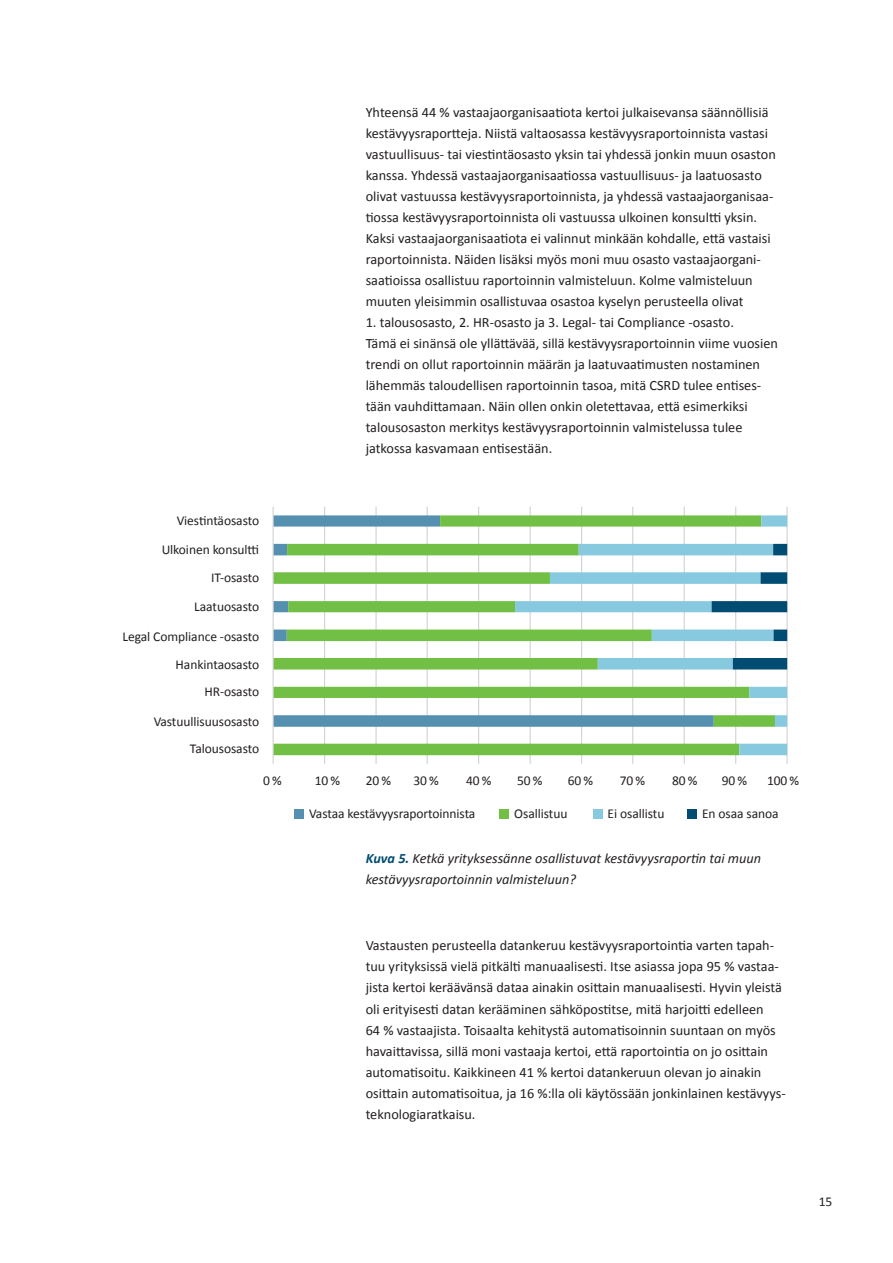
<style>
.page{position:relative;width:893px;height:1263px;background:#fff}
.page>*{position:absolute;margin:0;border:0;box-sizing:border-box;transform-origin:0 0}
.t1{font:14.25px/21px "Calibri";color:#231f20}
.t2{font:italic 14.25px/21px "Calibri";color:#231f20}
.t3{font:13.5px/28.5px "Calibri";letter-spacing:-.005em;color:#231f20;text-align:right}
.s1{font-weight:700;color:#004c72}
</style>
<div class="page">
<hr style="left:324px;top:507px;width:1px;height:257px;background:#d1d2d4">
<hr style="left:375px;top:507px;width:2px;height:257px;background:#d1d2d4">
<hr style="left:427px;top:507px;width:1px;height:257px;background:#d1d2d4">
<hr style="left:478px;top:507px;width:1px;height:257px;background:#d1d2d4">
<hr style="left:530px;top:507px;width:1px;height:257px;background:#d1d2d4">
<hr style="left:581px;top:507px;width:1px;height:257px;background:#d1d2d4">
<hr style="left:632px;top:507px;width:1px;height:257px;background:#d1d2d4">
<hr style="left:684px;top:507px;width:1px;height:257px;background:#d1d2d4">
<hr style="left:735px;top:507px;width:1px;height:257px;background:#d1d2d4">
<hr style="left:786px;top:507px;width:2px;height:257px;background:#d1d2d4">
<svg style="left:274px;top:515px;width:241px;height:240px"></svg>
<svg style="left:515px;top:515px;width:272px;height:240px"></svg>
<svg style="left:712px;top:544px;width:75px;height:125px"></svg>
<hr style="left:273px;top:507px;width:1px;height:257px;background:#d1d2d4">
<div style="left:294px;top:809px;width:10px;height:9px;background:#5690b0"></div>
<div style="left:500px;top:809px;width:9px;height:9px;background:#71bf44"></div>
<div style="left:593px;top:809px;width:9px;height:9px;background:#87cadf"></div>
<div style="left:687px;top:809px;width:10px;height:9px;background:#004c72"></div>
<p class="t3" style="left:162px;top:506px;width:99px">Viestintäosasto<br>Ulkoinen konsultti<br>IT-osasto<br>Laatuosasto</p>
<p class="t3" style="left:123px;top:623px;width:138px;line-height:27.3px">Legal Compliance -osasto<br>Hankintaosasto<br>HR-osasto</p>
<p class="t3" style="left:154px;top:708px;width:107px;line-height:26.5px">Vastuullisuusosasto<br>Talousosasto</p>
<p class="t1" style="left:366px;top:101px;width:412px">Yhteensä 44 % vastaajaorganisaatiota kertoi julkaisevansa säännöllisiä kestävyysraportteja. Niistä valtaosassa kestävyysraportoinnista vastasi vastuullisuus- tai viestintäosasto yksin tai yhdessä jonkin muun osaston kanssa. Yhdessä vastaajaorganisaatiossa vastuullisuus- ja laatuosasto olivat vastuussa kestävyysraportoinnista, ja yhdessä vastaajaorganisaa&shy;tiossa kestävyysraportoinnista oli vastuussa ulkoinen konsultti yksin.<br>Kaksi vastaajaorganisaatiota ei valinnut minkään kohdalle, että vastaisi raportoinnista. Näiden lisäksi myös moni muu osasto vastaajaorgani&shy;saatioissa osallistuu raportoinnin valmisteluun. Kolme valmisteluun muuten yleisimmin osallistuvaa osastoa kyselyn perusteella olivat</p>
<p class="t1" style="left:366px;top:311px;width:414px">1. talousosasto, 2. HR-osasto ja 3. Legal- tai Compliance -osasto.<br>Tämä ei sinänsä ole yllättävää, sillä kestävyysraportoinnin viime vuosien trendi on ollut raportoinnin määrän ja laatuvaatimusten nostaminen lähemmäs taloudellisen raportoinnin tasoa, mitä CSRD tulee entises-- tään vauhdittamaan. Näin ollen onkin oletettavaa, että esimerkiksi talousosaston merkitys kestävyysraportoinnin valmistelussa tulee jatkossa kasvamaan entisestään.</p>
<p class="t3" style="left:263px;top:766px;width:20px">0 %</p>
<p class="t3" style="left:315px;top:766px;width:27px">10 %</p>
<p class="t3" style="left:366px;top:766px;width:27px">20 %</p>
<p class="t3" style="left:413px;top:766px;width:27px">30 %</p>
<p class="t3" style="left:466px;top:766px;width:27px">40 %</p>
<p class="t3" style="left:517px;top:766px;width:27px">50 %</p>
<p class="t3" style="left:568px;top:766px;width:27px">60 %</p>
<p class="t3" style="left:620px;top:766px;width:27px">70 %</p>
<p class="t3" style="left:672px;top:766px;width:27px">80 %</p>
<p class="t3" style="left:722px;top:766px;width:27px">90 %</p>
<p class="t3" style="left:767px;top:766px;width:34px">100 %</p>
<p class="t3" style="left:309px;top:799px;width:168px">Vastaa kestävyysraportoinnista</p>
<p class="t3" style="left:514px;top:799px;width:55px">Osallistuu</p>
<p class="t3" style="left:608px;top:799px;width:58px">Ei osallistu</p>
<p class="t3" style="left:702px;top:799px;width:78px">En osaa sanoa</p>
<p class="t2" style="left:366px;top:847px;width:397px"><span class="s1">Kuva 5.</span> Ketkä yrityksessänne osallistuvat kestävyysraportin tai muun kestävyysraportoinnin valmisteluun?</p>
<p class="t1" style="left:366px;top:935px;width:421px">Vastausten perusteella datankeruu kestävyysraportointia varten tapah&shy;tuu yrityksissä vielä pitkälti manuaalisesti. Itse asiassa jopa 95 % vastaa&shy;jista kertoi keräävänsä dataa ainakin osittain manuaalisesti. Hyvin yleistä oli erityisesti datan kerääminen sähköpostitse, mitä harjoitti edelleen<br>64 % vastaajista. Toisaalta kehitystä automatisoinnin suuntaan on myös havaittavissa, sillä moni vastaaja kertoi, että raportointia on jo osittain automatisoitu. Kaikkineen 41 % kertoi datankeruun olevan jo ainakin osittain automatisoitua, ja 16 %:lla oli käytössään jonkinlainen kestävyys&shy;teknologiaratkaisu.</p>
<p class="t3" style="left:819px;top:1187px;width:15px">15</p>
</div>
